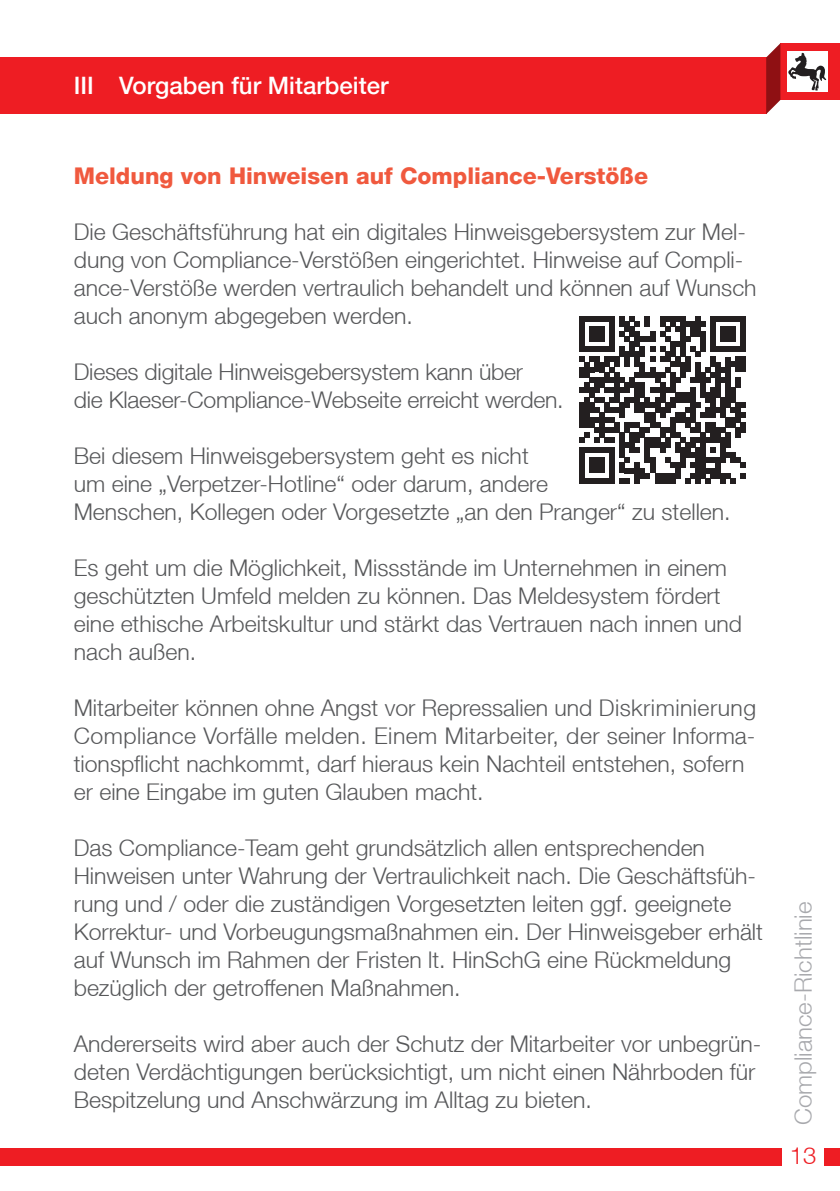
<style>
.page{position:relative;width:840px;height:1191px;background:#fff}
.page>*{position:absolute;margin:0;border:0;box-sizing:border-box;transform-origin:0 0}
.Kapitelbezeichnunge{font:500 24px "Helvetica Neue LT";color:#fff}
.t1{font:300 24px "Helvetica Neue LT";color:#a8a9ad}
.t2{font:300 24px "Helvetica Neue LT";color:#ee1d23}
.Fließtext{font:300 23px/28px "Helvetica Neue LT";color:#57585a}
.Unterüberschrift{font:800 23px "Helvetica Neue LT";color:#f0593e}
</style>
<div class="page">
<div style="left:780px;top:43px;width:59px;height:57px;background:#ee1d23"></div>
<div style="left:0;top:57px;width:765px;height:57px;background:#ee1d23"></div>
<svg style="left:765px;top:43px;width:15px;height:71px"></svg>
<div style="left:0;top:1148px;width:839px;height:17px;background:#ee1d23"></div>
<svg style="left:787px;top:52px;width:39px;height:40px"></svg>
<svg style="left:787px;top:53px;width:38px;height:38px"></svg>
<div style="left:782px;top:1135px;width:41px;height:41px;background:#fff"></div>
<svg style="left:579px;top:316px;width:166px;height:167px"></svg>
<p class="Kapitelbezeichnunge" style="left:74px;top:72px;width:316px">III Vorgaben für Mitarbeiter</p>
<p class="Unterüberschrift" style="left:74px;top:162px;width:575px">Meldung von Hinweisen auf Compliance-Verstöße</p>
<p class="Fließtext" style="left:74px;top:217px;width:684px">Die Geschäftsführung hat ein digitales Hinweisgebersystem zur Mel&shy;dung von Compliance-Verstößen eingerichtet. Hinweise auf Compli&shy;ance-Verstöße werden vertraulich behandelt und können auf Wunsch auch anonym abgegeben werden.</p>
<p class="Fließtext" style="left:74px;top:357px;width:450px">Dieses digitale Hinweisgebersystem kann über</p>
<p class="Fließtext" style="left:74px;top:385px;width:491px">die Klaeser-Compliance-Webseite erreicht werden.</p>
<p class="Fließtext" style="left:74px;top:441px;width:658px">Bei diesem Hinweisgebersystem geht es nicht<br>um eine „Verpetzer-Hotline“ oder darum, andere<br>Menschen, Kollegen oder Vorgesetzte „an den Pranger“ zu stellen.</p>
<p class="Fließtext" style="left:74px;top:553px;width:669px">Es geht um die Möglichkeit, Missstände im Unternehmen in einem geschützten Umfeld melden zu können. Das Meldesystem fördert eine ethische Arbeitskultur und stärkt das Vertrauen nach innen und nach außen.</p>
<p class="Fließtext" style="left:74px;top:693px;width:683px">Mitarbeiter können ohne Angst vor Repressalien und Diskriminierung Compliance Vorfälle melden. Einem Mitarbeiter, der seiner Informa&shy;tionspflicht nachkommt, darf hieraus kein Nachteil entstehen, sofern er eine Eingabe im guten Glauben macht.</p>
<p class="Fließtext" style="left:74px;top:833px;width:690px">Das Compliance-Team geht grundsätzlich allen entsprechenden Hinweisen unter Wahrung der Vertraulichkeit nach. Die Geschäftsfüh&shy;rung und / oder die zuständigen Vorgesetzten leiten ggf. geeignete Korrektur- und Vorbeugungsmaßnahmen ein. Der Hinweisgeber erhält auf Wunsch im Rahmen der Fristen lt. HinSchG eine Rückmeldung bezüglich der getroffenen Maßnahmen.</p>
<p class="Fließtext" style="left:74px;top:1029px;width:688px">Andererseits wird aber auch der Schutz der Mitarbeiter vor unbegrün&shy;deten Verdächtigungen berücksichtigt, um nicht einen Nährboden für<br>Bespitzelung und Anschwärzung im Alltag zu bieten.</p>
<p class="t1" style="left:788px;top:1125px;width:225px;rotate:-90deg">Compliance-Richtlinie</p>
<p class="t2" style="left:789px;top:1141px;width:28px">13</p>
</div>
